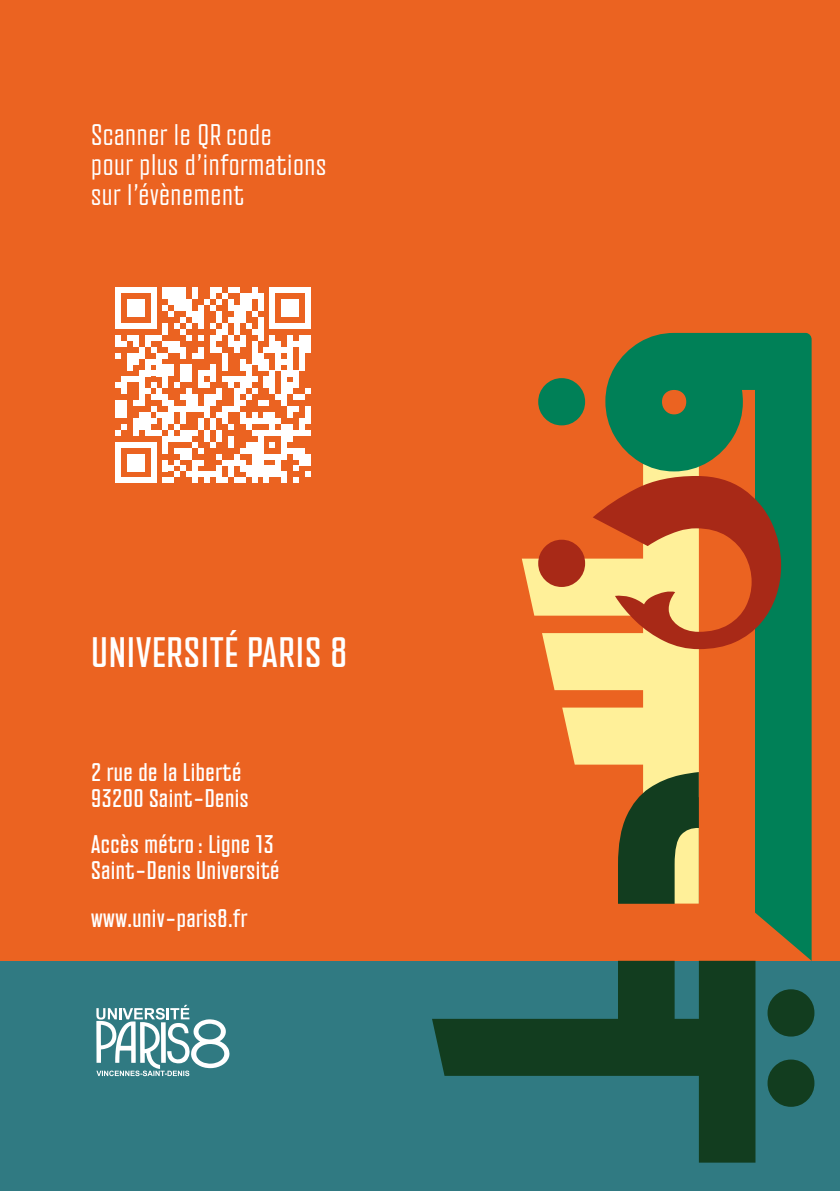
<style>
.page{position:relative;width:840px;height:1191px;background:#fff}
.page>*{position:absolute;margin:0;border:0;box-sizing:border-box;transform-origin:0 0}
.t1{font:500 40px "PF Venue";letter-spacing:.02em;color:#fff}
.t2{font:28px/30px "PF Venue";letter-spacing:.02em;color:#fff}
.t3{font:500 24px/26px "PF Venue";letter-spacing:.02em;color:#fff}
</style>
<div class="page">
<div style="left:0;top:0;width:839px;height:1094px;background:#eb6321"></div>
<div style="left:0;top:961px;width:839px;height:230px;background:#307a82"></div>
<svg style="left:538px;top:378px;width:46px;height:47px"></svg>
<svg style="left:522px;top:539px;width:83px;height:226px"></svg>
<svg style="left:432px;top:960px;width:323px;height:202px"></svg>
<svg style="left:767px;top:1059px;width:47px;height:47px"></svg>
<svg style="left:767px;top:989px;width:47px;height:47px"></svg>
<svg style="left:605px;top:333px;width:206px;height:627px"></svg>
<svg style="left:592px;top:476px;width:188px;height:173px"></svg>
<svg style="left:538px;top:540px;width:46px;height:47px;background:#b74325"></svg>
<svg style="left:96px;top:1004px;width:133px;height:72px"></svg>
<div style="left:127px;top:353px;width:6px;height:17px;background:#fff"></div>
<div style="left:144px;top:358px;width:6px;height:18px;background:#fff"></div>
<div style="left:156px;top:353px;width:6px;height:23px;background:#fff"></div>
<div style="left:162px;top:364px;width:6px;height:24px;background:#fff"></div>
<div style="left:168px;top:364px;width:6px;height:12px;background:#fff"></div>
<div style="left:180px;top:364px;width:6px;height:18px;background:#fff"></div>
<div style="left:186px;top:364px;width:6px;height:18px;background:#fff"></div>
<div style="left:210px;top:364px;width:6px;height:18px;background:#fff"></div>
<div style="left:222px;top:353px;width:6px;height:17px;background:#fff"></div>
<svg style="left:115px;top:287px;width:124px;height:77px"></svg>
<div style="left:234px;top:305px;width:5px;height:30px;background:#fff"></div>
<div style="left:234px;top:341px;width:5px;height:12px;background:#fff"></div>
<div style="left:239px;top:293px;width:6px;height:12px;background:#fff"></div>
<div style="left:239px;top:305px;width:6px;height:18px;background:#fff"></div>
<div style="left:239px;top:335px;width:6px;height:12px;background:#fff"></div>
<div style="left:239px;top:358px;width:6px;height:12px;background:#fff"></div>
<div style="left:245px;top:293px;width:6px;height:12px;background:#fff"></div>
<div style="left:245px;top:364px;width:6px;height:24px;background:#fff"></div>
<div style="left:251px;top:287px;width:6px;height:12px;background:#fff"></div>
<svg style="left:246px;top:323px;width:11px;height:12px"></svg>
<div style="left:251px;top:341px;width:6px;height:23px;background:#fff"></div>
<div style="left:257px;top:293px;width:6px;height:12px;background:#fff"></div>
<svg style="left:245px;top:305px;width:18px;height:12px"></svg>
<div style="left:257px;top:317px;width:6px;height:24px;background:#fff"></div>
<div style="left:257px;top:353px;width:6px;height:17px;background:#fff"></div>
<svg style="left:263px;top:347px;width:6px;height:6px"></svg>
<div style="left:263px;top:358px;width:6px;height:12px;background:#fff"></div>
<div style="left:269px;top:287px;width:6px;height:18px;background:#fff"></div>
<div style="left:269px;top:305px;width:6px;height:24px;background:#fff"></div>
<div style="left:269px;top:335px;width:6px;height:18px;background:#fff"></div>
<div style="left:275px;top:341px;width:6px;height:29px;background:#fff"></div>
<svg style="left:115px;top:370px;width:166px;height:113px"></svg>
<div style="left:281px;top:305px;width:6px;height:12px;background:#fff"></div>
<svg style="left:281px;top:347px;width:6px;height:17px"></svg>
<div style="left:281px;top:370px;width:6px;height:36px;background:#fff"></div>
<div style="left:281px;top:424px;width:6px;height:18px;background:#fff"></div>
<div style="left:281px;top:442px;width:6px;height:17px;background:#fff"></div>
<div style="left:281px;top:471px;width:6px;height:12px;background:#fff"></div>
<div style="left:287px;top:305px;width:6px;height:12px;background:#fff"></div>
<div style="left:287px;top:335px;width:6px;height:41px;background:#fff"></div>
<div style="left:287px;top:382px;width:6px;height:12px;background:#fff"></div>
<div style="left:287px;top:406px;width:6px;height:12px;background:#fff"></div>
<div style="left:287px;top:424px;width:6px;height:18px;background:#fff"></div>
<svg style="left:287px;top:448px;width:6px;height:5px"></svg>
<svg style="left:281px;top:299px;width:18px;height:6px"></svg>
<div style="left:293px;top:305px;width:6px;height:12px;background:#fff"></div>
<svg style="left:293px;top:341px;width:6px;height:6px"></svg>
<div style="left:293px;top:370px;width:6px;height:18px;background:#fff"></div>
<svg style="left:293px;top:406px;width:6px;height:6px"></svg>
<svg style="left:293px;top:430px;width:6px;height:6px"></svg>
<div style="left:293px;top:448px;width:6px;height:11px;background:#fff"></div>
<svg style="left:293px;top:465px;width:6px;height:6px"></svg>
<svg style="left:293px;top:477px;width:6px;height:6px"></svg>
<svg style="left:275px;top:287px;width:30px;height:6px"></svg>
<svg style="left:275px;top:323px;width:30px;height:6px"></svg>
<div style="left:299px;top:335px;width:6px;height:35px;background:#fff"></div>
<div style="left:299px;top:418px;width:6px;height:18px;background:#fff"></div>
<div style="left:299px;top:448px;width:6px;height:17px;background:#fff"></div>
<div style="left:305px;top:287px;width:6px;height:18px;background:#fff"></div>
<div style="left:305px;top:305px;width:6px;height:24px;background:#fff"></div>
<div style="left:305px;top:335px;width:6px;height:18px;background:#fff"></div>
<svg style="left:293px;top:388px;width:18px;height:12px"></svg>
<div style="left:305px;top:406px;width:6px;height:12px;background:#fff"></div>
<svg style="left:305px;top:418px;width:6px;height:6px"></svg>
<svg style="left:305px;top:430px;width:6px;height:6px"></svg>
<div style="left:305px;top:453px;width:6px;height:12px;background:#fff"></div>
<svg style="left:305px;top:471px;width:6px;height:6px"></svg>
<p class="t2" style="left:91px;top:119px;width:236px">Scanner le QR code<br>pour plus d’informations sur l’évènement</p>
<h1 class="t1" style="left:91px;top:628px;width:257px">UNIVERSITÉ PARIS 8</h1>
<p class="t3" style="left:91px;top:759px;width:159px">2 rue de la Liberté<br>93200 Saint-Denis</p>
<p class="t3" style="left:91px;top:831px;width:190px">Accès métro: Ligne 13<br>Saint-Denis Université</p>
<p class="t3" style="left:91px;top:905px;width:158px">www.univ-paris8.fr</p>
</div>
